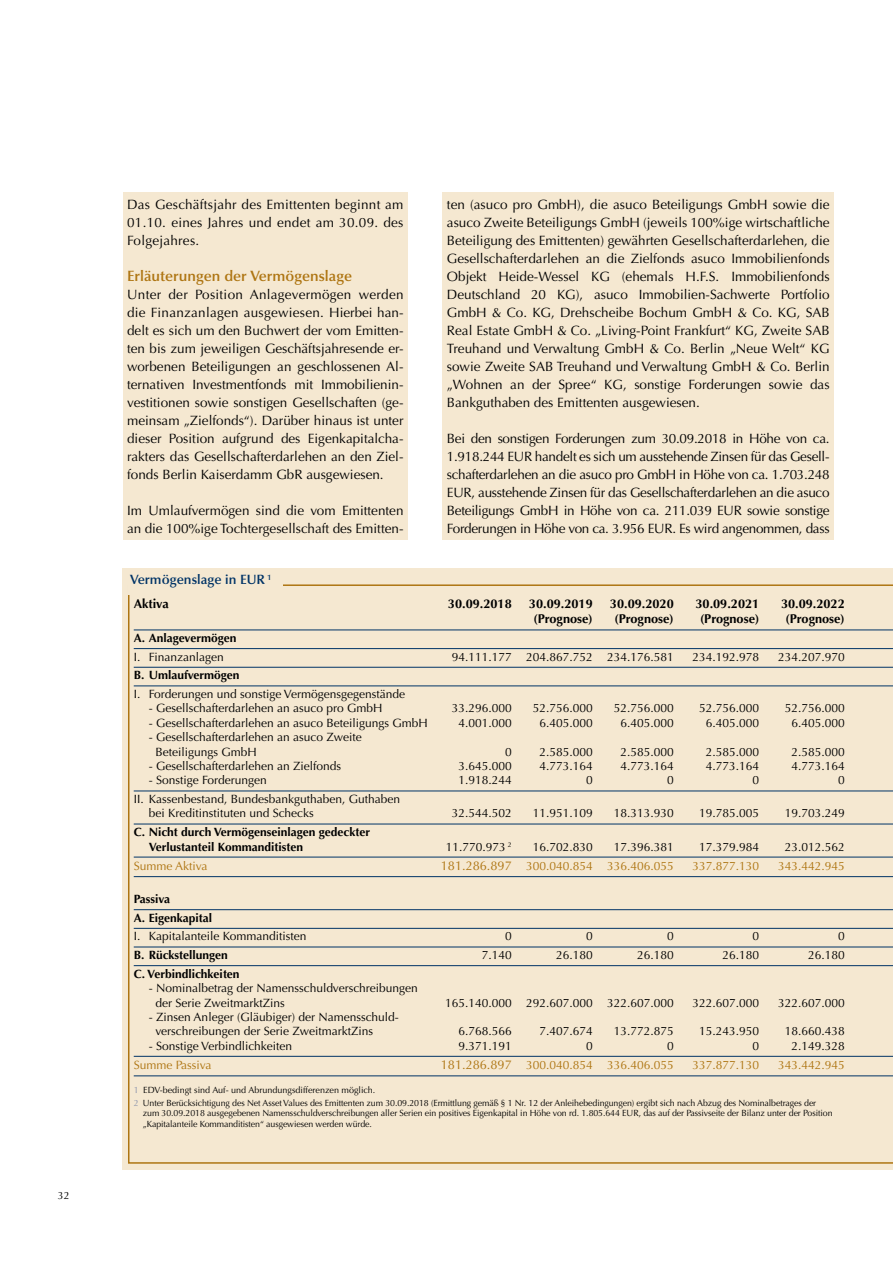
<style>
.page{position:relative;width:893px;height:1263px;background:#fff}
.page>*{position:absolute;margin:0;border:0;box-sizing:border-box;transform-origin:0 0}
.t1{font:600 15px "Optima LT Std";color:#ae7512}
.t2{font:13.5px/18px "Optima LT Std";color:#000;text-align:justify}
.t3{font:600 13.5px "Optima LT Std";color:#036}
.t4{font:700 12.75px "Optima LT Std";color:#000}
.t5{font:12px/14.4px "Optima LT Std";color:#000}
.t6{font:700 12px/14.4px "Optima LT Std";color:#000}
.t7{font:12px "Optima LT Std";color:#ae7512}
.t8{font:10.5px "Optima LT Std";color:#000}
.t9{font:9px/12.9px "Optima LT Std";letter-spacing:-.01em;color:#000}
.s1{font-size:12.75px}
.s2{color:#8b94ac}
</style>
<div class="page">
<div style="left:123px;top:193px;width:285px;height:184px;background:#f5e8d1"></div>
<div style="left:123px;top:268px;width:285px;height:272px;background:#f5e8d1"></div>
<div style="left:443px;top:193px;width:391px;height:346px;background:#f5e8d1"></div>
<div style="left:443px;top:412px;width:391px;height:128px;background:#f5e8d1"></div>
<div style="left:122px;top:568px;width:771px;height:601px;background:#f5e8d1"></div>
<svg style="left:128px;top:584px;width:765px;height:580px"></svg>
<div style="left:128px;top:574px;width:154px;height:21px;background:#f5e8d1"></div>
<div style="left:134px;top:1086px;width:700px;height:70px;background:#f5e8d1"></div>
<p class="t8" style="left:58px;top:1189px;width:13px">32</p>
<p class="t2" style="left:127px;top:196px;width:278px">Das Geschäftsjahr des Emittenten beginnt am 01.10. eines Jahres und endet am 30.09. des Folgejahres.</p>
<p class="t1" style="left:127px;top:268px;width:227px">Erläuterungen der Vermögenslage</p>
<p class="t2" style="left:127px;top:286px;width:278px">Unter der Position Anlagevermögen werden die Finanzanlagen ausgewiesen. Hierbei han&shy;delt es sich um den Buchwert der vom Emitten&shy;ten bis zum jeweiligen Geschäftsjahresende er&shy;worbenen Beteiligungen an geschlossenen Al&shy;ternativen Investmentfonds mit Immobilienin&shy;vestitionen sowie sonstigen Gesellschaften (ge&shy;meinsam „Zielfonds“). Darüber hinaus ist unter dieser Position aufgrund des Eigenkapitalcha&shy;rakters das Gesellschafterdarlehen an den Ziel&shy;fonds Berlin Kaiserdamm GbR ausgewiesen.</p>
<p class="t2" style="left:127px;top:502px;width:278px">Im Umlaufvermögen sind die vom Emittenten an die 100%ige Tochtergesellschaft des Emitten-</p>
<p class="t3" style="left:130px;top:572px;width:142px">Vermögenslage in EUR <sup>1</sup></p>
<p class="t2" style="left:447px;top:196px;width:384px">ten (asuco pro GmbH), die asuco Beteiligungs GmbH sowie die asuco Zweite Beteiligungs GmbH (jeweils 100%ige wirtschaftliche Beteiligung des Emittenten) gewährten Gesellschafterdarlehen, die Gesellschafterdarlehen an die Zielfonds asuco Immobilienfonds Objekt Heide-Wessel KG (ehemals H.F.S. Immobilienfonds Deutschland 20 KG), asuco Immobilien-Sachwerte Portfolio GmbH &amp; Co. KG, Drehscheibe Bochum GmbH &amp; Co. KG, SAB Real Estate GmbH &amp; Co. „Living-Point Frankfurt“ KG, Zweite SAB Treuhand und Verwaltung GmbH &amp; Co. Berlin „Neue Welt“ KG sowie Zweite SAB Treuhand und Verwaltung GmbH &amp; Co. Berlin „Wohnen an der Spree“ KG, sonstige Forderungen sowie das Bankguthaben des Emittenten ausgewiesen.</p>
<p class="t2" style="left:447px;top:430px;width:384px">Bei den sonstigen Forderungen zum 30.09.2018 in Höhe von ca.<br>1.918.244 EUR handelt es sich um ausstehende Zinsen für das Gesell&shy;schafterdarlehen an die asuco pro GmbH in Höhe von ca. 1.703.248<br>EUR, ausstehende Zinsen für das Gesellschafterdarlehen an die asuco Beteiligungs GmbH in Höhe von ca. 211.039 EUR sowie sonstige Forderungen in Höhe von ca. 3.956 EUR. Es wird angenommen, dass</p>
<p class="t4" style="left:134px;top:596px;width:36px">Aktiva</p>
<p class="t4" style="left:448px;top:596px;width:65px">30.09.2018</p>
<p class="t4" style="left:529px;top:596px;width:65px">30.09.2019</p>
<p class="t4" style="left:610px;top:596px;width:65px">30.09.2020</p>
<p class="t4" style="left:695px;top:596px;width:65px">30.09.2021</p>
<p class="t4" style="left:781px;top:596px;width:65px">30.09.2022</p>
<p class="t4" style="left:533px;top:612px;width:61px">(Prognose)</p>
<p class="t4" style="left:614px;top:612px;width:61px">(Prognose)</p>
<p class="t4" style="left:700px;top:612px;width:61px">(Prognose)</p>
<p class="t4" style="left:785px;top:612px;width:61px">(Prognose)</p>
<p class="t6" style="left:134px;top:631px;width:104px">A. Anlagevermögen</p>
<p class="t5" style="left:134px;top:650px;width:92px">I. Finanzanlagen</p>
<p class="t5" style="left:452px;top:650px;width:224px">94.111.177 204.867.752 234.176.581</p>
<p class="t5" style="left:693px;top:650px;width:68px">234.192.978</p>
<p class="t5" style="left:778px;top:650px;width:68px">234.207.970</p>
<p class="t6" style="left:134px;top:668px;width:107px">B. Umlaufvermögen</p>
<p class="t5" style="left:134px;top:687px;width:273px">I. Forderungen und sonstige Vermögensgegenstände</p>
<p class="t5" style="left:149px;top:701px;width:235px">- Gesellschafterdarlehen an asuco pro GmbH</p>
<p class="t5" style="left:452px;top:701px;width:62px">33.296.000</p>
<p class="t5" style="left:533px;top:701px;width:62px">52.756.000</p>
<p class="t5" style="left:614px;top:701px;width:62px">52.756.000</p>
<p class="t5" style="left:699px;top:701px;width:62px">52.756.000</p>
<p class="t5" style="left:785px;top:701px;width:62px">52.756.000</p>
<p class="t5" style="left:149px;top:716px;width:281px">- Gesellschafterdarlehen an asuco Beteiligungs GmbH</p>
<p class="t5" style="left:458px;top:716px;width:55px">4.001.000</p>
<p class="t5" style="left:539px;top:716px;width:55px">6.405.000</p>
<p class="t5" style="left:620px;top:716px;width:55px">6.405.000</p>
<p class="t5" style="left:706px;top:716px;width:55px">6.405.000</p>
<p class="t5" style="left:791px;top:716px;width:55px">6.405.000</p>
<p class="t5" style="left:155px;top:730px;width:208px;text-indent:-7px">- Gesellschafterdarlehen an asuco Zweite<br>Beteiligungs GmbH</p>
<p class="t5" style="left:505px;top:744px;width:8px">0</p>
<p class="t5" style="left:539px;top:744px;width:55px">2.585.000</p>
<p class="t5" style="left:620px;top:744px;width:55px">2.585.000</p>
<p class="t5" style="left:706px;top:744px;width:55px">2.585.000</p>
<p class="t5" style="left:791px;top:744px;width:55px">2.585.000</p>
<p class="t5" style="left:149px;top:759px;width:194px">- Gesellschafterdarlehen an Zielfonds</p>
<p class="t5" style="left:458px;top:759px;width:55px">3.645.000</p>
<p class="t5" style="left:539px;top:759px;width:55px">4.773.164</p>
<p class="t5" style="left:620px;top:759px;width:55px">4.773.164</p>
<p class="t5" style="left:706px;top:759px;width:55px">4.773.164</p>
<p class="t5" style="left:791px;top:759px;width:55px">4.773.164</p>
<p class="t5" style="left:149px;top:773px;width:120px">- Sonstige Forderungen</p>
<p class="t5" style="left:458px;top:773px;width:55px">1.918.244</p>
<p class="t5" style="left:586px;top:773px;width:8px">0</p>
<p class="t5" style="left:667px;top:773px;width:8px">0</p>
<p class="t5" style="left:753px;top:773px;width:8px">0</p>
<p class="t5" style="left:838px;top:773px;width:8px">0</p>
<p class="t5" style="left:149px;top:792px;width:253px;text-indent:-15px">II. Kassenbestand, Bundesbankguthaben, Guthaben bei Kreditinstituten und Schecks</p>
<p class="t5" style="left:452px;top:806px;width:62px">32.544.502</p>
<p class="t5" style="left:533px;top:806px;width:62px">11.951.109</p>
<p class="t5" style="left:614px;top:806px;width:62px">18.313.930</p>
<p class="t5" style="left:699px;top:806px;width:62px">19.785.005</p>
<p class="t5" style="left:785px;top:806px;width:62px">19.703.249</p>
<p class="t6" style="left:149px;top:825px;width:223px;text-indent:-15px">C. Nicht durch Vermögenseinlagen gedeckter<br>Verlustanteil Kommanditisten</p>
<p class="t5" style="left:446px;top:839px;width:67px">11.770.973 <sup>2</sup></p>
<p class="t5" style="left:533px;top:839px;width:62px">16.702.830</p>
<p class="t5" style="left:614px;top:839px;width:62px">17.396.381</p>
<p class="t5" style="left:699px;top:839px;width:62px">17.379.984</p>
<p class="t5" style="left:785px;top:839px;width:62px">23.012.562</p>
<p class="t7" style="left:134px;top:859px;width:75px">Summe Aktiva</p>
<p class="t7" style="left:441px;top:859px;width:234px"><span class="s1">181.286.897</span> 300.040.854 336.406.055</p>
<p class="t7" style="left:693px;top:859px;width:68px">337.877.130</p>
<p class="t7" style="left:778px;top:859px;width:68px">343.442.945</p>
<p class="t6" style="left:134px;top:890px;width:80px;line-height:18.6px">Passiva<br>A. Eigenkapital</p>
<p class="t5" style="left:134px;top:929px;width:174px">I. Kapitalanteile Kommanditisten</p>
<p class="t5" style="left:505px;top:929px;width:8px">0</p>
<p class="t5" style="left:586px;top:929px;width:8px">0</p>
<p class="t5" style="left:667px;top:929px;width:8px">0</p>
<p class="t5" style="left:753px;top:929px;width:8px">0</p>
<p class="t5" style="left:838px;top:929px;width:8px">0</p>
<p class="t6" style="left:134px;top:948px;width:96px">B. Rückstellungen</p>
<p class="t5" style="left:482px;top:948px;width:32px">7.140</p>
<p class="t5" style="left:556px;top:948px;width:38px">26.180</p>
<p class="t5" style="left:637px;top:948px;width:38px">26.180</p>
<p class="t5" style="left:723px;top:948px;width:38px">26.180</p>
<p class="t5" style="left:808px;top:948px;width:38px">26.180</p>
<p class="t6" style="left:134px;top:967px;width:107px">C. Verbindlichkeiten</p>
<p class="t5" style="left:155px;top:981px;width:264px;text-indent:-7px">- Nominalbetrag der Namensschuldverschreibungen der Serie ZweitmarktZins</p>
<p class="t5" style="left:445px;top:995px;width:230px">165.140.000 292.607.000 322.607.000</p>
<p class="t5" style="left:693px;top:995px;width:68px">322.607.000</p>
<p class="t5" style="left:778px;top:995px;width:68px">322.607.000</p>
<p class="t5" style="left:155px;top:1010px;width:245px;text-indent:-7px">- Zinsen Anleger (Gläubiger) der Namensschuld&shy;verschreibungen der Serie ZweitmarktZins</p>
<p class="t5" style="left:458px;top:1024px;width:55px">6.768.566</p>
<p class="t5" style="left:539px;top:1024px;width:55px">7.407.674</p>
<p class="t5" style="left:614px;top:1024px;width:62px">13.772.875</p>
<p class="t5" style="left:699px;top:1024px;width:62px">15.243.950</p>
<p class="t5" style="left:785px;top:1024px;width:62px">18.660.438</p>
<p class="t5" style="left:149px;top:1039px;width:145px">- Sonstige Verbindlichkeiten</p>
<p class="t5" style="left:458px;top:1039px;width:55px">9.371.191</p>
<p class="t5" style="left:586px;top:1039px;width:8px">0</p>
<p class="t5" style="left:667px;top:1039px;width:8px">0</p>
<p class="t5" style="left:753px;top:1039px;width:8px">0</p>
<p class="t5" style="left:791px;top:1039px;width:55px">2.149.328</p>
<p class="t7" style="left:134px;top:1058px;width:79px">Summe Passiva</p>
<p class="t7" style="left:441px;top:1058px;width:234px"><span class="s1">181.286.897</span> 300.040.854 336.406.055</p>
<p class="t7" style="left:693px;top:1058px;width:68px">337.877.130</p>
<p class="t7" style="left:778px;top:1058px;width:68px">343.442.945</p>
<p class="t9" style="left:134px;top:1083px;width:684px"><span class="s2">1</span> EDV-bedingt sind Auf- und Abrundungsdifferenzen möglich.<br><span class="s2">2</span> Unter Berücksichtigung des Net Asset Values des Emittenten zum 30.09.2018 (Ermittlung gemäß § 1 Nr. 12 der Anleihebedingungen) ergibt sich nach Abzug des Nominalbetrages der</p>
<p class="t9" style="left:143px;top:1108px;width:691px;line-height:10.8px">zum 30.09.2018 ausgegebenen Namensschuldverschreibungen aller Serien ein positives Eigenkapital in Höhe von rd. 1.805.644 EUR, das auf der Passivseite der Bilanz unter der Position „Kapitalanteile Kommanditisten“ ausgewiesen werden würde.</p>
</div>
